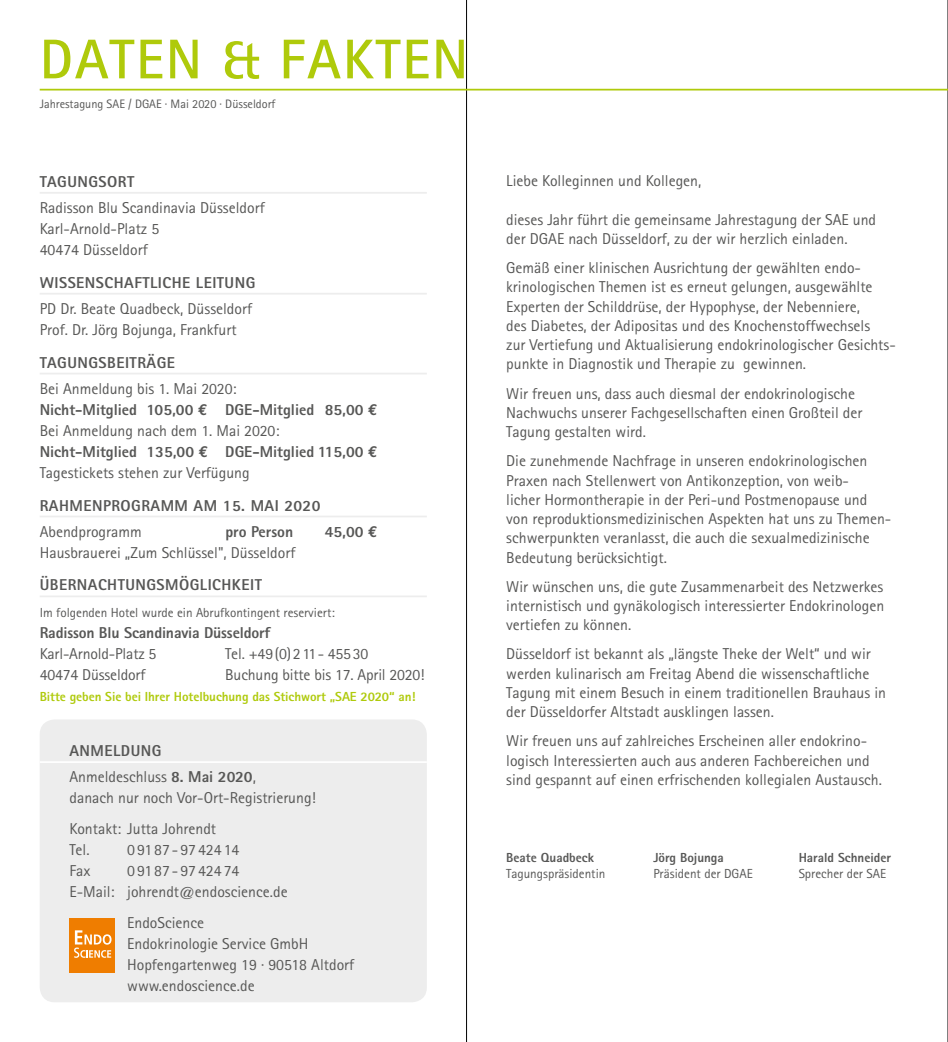
<style>
.page{position:relative;width:948px;height:1042px;background:#fff}
.page>*{position:absolute;margin:0;border:0;box-sizing:border-box;transform-origin:0 0}
.t1{font:700 56px "AT Rotis Sans Serif";letter-spacing:.03em;color:#afca0b}
.t2{font:15.75px/19.2px "AT Rotis Sans Serif";color:#575756}
.t3{font:800 15.75px/25.9px "AT Rotis Sans Serif";letter-spacing:.03em;color:#575756}
.t4{font:800 15.75px "AT Rotis Sans Serif";letter-spacing:-.01em;color:#575756}
.t5{font:800 15.75px "AT Rotis Sans Serif";color:#575756}
.t6{font:13.12px "AT Rotis Sans Serif";color:#575756}
.t7{font:800 13.12px "AT Rotis Sans Serif";letter-spacing:-.005em;color:#afca0b}
.t8{font:800 13.12px "AT Rotis Sans Serif";color:#575756}
.t9{font:12.25px "AT Rotis Sans Serif";color:#575756}
.s1{font-weight:800}
.s2{font-family:"Euro Mono";font-weight:700}
.s3{font-weight:400}
</style>
<div class="page">
<hr style="left:947px;top:0;width:1px;height:1042px;background:#000">
<hr style="left:466px;top:0;width:1px;height:1042px;background:#000">
<div style="left:40px;top:719px;width:387px;height:283px;background:#ededed;border-radius:15px"></div>
<hr style="left:40px;top:192px;width:387px;height:2px;background:#ededed">
<hr style="left:40px;top:293px;width:387px;height:2px;background:#ededed">
<hr style="left:40px;top:373px;width:387px;height:1px;background:#ededed">
<hr style="left:40px;top:515px;width:387px;height:2px;background:#ededed">
<hr style="left:40px;top:595px;width:387px;height:2px;background:#ededed">
<hr style="left:40px;top:761px;width:387px;height:2px;background:#fff">
<div style="left:69px;top:918px;width:46px;height:55px;background:#ef7d00"></div>
<svg style="left:74px;top:930px;width:37px;height:28px"></svg>
<hr style="left:40px;top:89px;width:907px;height:1px;background:#afca0b">
<h1 class="t1" style="left:40px;top:24px;width:430px">DATEN &amp; FAKTEN</h1>
<p class="t9" style="left:40px;top:97px;width:237px">Jahrestagung SAE / DGAE · Mai 2020 · Düsseldorf</p>
<p class="t3" style="left:40px;top:168px;width:96px">TAGUNGSORT</p>
<p class="t2" style="left:40px;top:197px;width:226px;line-height:21px">Radisson Blu Scandinavia Düsseldorf<br>Karl-Arnold-Platz 5<br>40474 Düsseldorf</p>
<p class="t3" style="left:40px;top:269px;width:217px">WISSENSCHAFTLICHE LEITUNG</p>
<p class="t2" style="left:40px;top:298px;width:214px;line-height:21px">PD Dr. Beate Quadbeck, Düsseldorf<br>Prof. Dr. Jörg Bojunga, Frankfurt</p>
<p class="t3" style="left:40px;top:349px;width:137px">TAGUNGSBEITRÄGE</p>
<p class="t2" style="left:40px;top:378px;width:339px;line-height:21px">Bei Anmeldung bis 1. Mai 2020:<br><span class="s1">Nicht-Mitglied 105,00</span> <span class="s2">€</span> <span class="s1">DGE-Mitglied 85,00</span> <span class="s2">€ </span>Bei Anmeldung nach dem 1. Mai 2020:<br><span class="s1">Nicht-Mitglied 135,00</span> <span class="s2">€</span> <span class="s1">DGE-Mitglied 115,00</span> <span class="s2">€ </span>Tagestickets stehen zur Verfügung</p>
<p class="t3" style="left:40px;top:492px;width:282px">RAHMENPROGRAMM AM 15. MAI 2020</p>
<p class="t2" style="left:40px;top:521px;width:104px">Abendprogramm</p>
<p class="t5" style="left:225px;top:521px;width:69px">pro Person</p>
<p class="t3" style="left:325px;top:518px;width:54px">45,00 <span class="s2">€</span></p>
<p class="t2" style="left:40px;top:542px;width:257px">Hausbrauerei „Zum Schlüssel", Düsseldorf</p>
<p class="t3" style="left:40px;top:572px;width:224px">ÜBERNACHTUNGSMÖGLICHKEIT</p>
<p class="t6" style="left:40px;top:604px;width:296px">Im folgenden Hotel wurde ein Abrufkontingent reserviert:</p>
<p class="t4" style="left:40px;top:622px;width:232px">Radisson Blu Scandinavia Düsseldorf</p>
<p class="t2" style="left:40px;top:643px;width:118px">Karl-Arnold-Platz 5</p>
<p class="t2" style="left:225px;top:643px;width:144px">Tel. +49(0)211- 45530</p>
<p class="t2" style="left:40px;top:664px;width:107px">40474 Düsseldorf</p>
<p class="t2" style="left:225px;top:664px;width:201px">Buchung bitte bis 17. April 2020!</p>
<p class="t7" style="left:40px;top:688px;width:377px">Bitte geben Sie bei Ihrer Hotelbuchung das Stichwort „SAE 2020“ an!</p>
<p class="t3" style="left:69px;top:738px;width:188px">ANMELDUNG<br><span class="s3">Anmeldeschluss</span> 8. Mai 2020<span class="s3">,</span></p>
<p class="t2" style="left:69px;top:782px;width:248px;line-height:31px">danach nur noch Vor-Ort-Registrierung!<br>Kontakt: Jutta Johrendt</p>
<p class="t2" style="left:69px;top:840px;width:22px">Tel.</p>
<p class="t2" style="left:127px;top:840px;width:114px">09187-9742414</p>
<p class="t2" style="left:69px;top:861px;width:22px">Fax</p>
<p class="t2" style="left:69px;top:860px;width:220px;line-height:21px;text-indent:58px">09187-9742474<br>E-Mail: johrendt@endoscience.de</p>
<p class="t2" style="left:127px;top:912px;width:228px;line-height:21px">EndoScience<br>Endokrinologie Service GmbH<br>Hopfengartenweg 19 · 90518 Altdorf www.endoscience.de</p>
<p class="t2" style="left:506px;top:171px;width:197px">Liebe Kolleginnen und Kollegen,</p>
<p class="t2" style="left:506px;top:210px;width:371px">dieses Jahr führt die gemeinsame Jahrestagung der SAE und der DGAE nach Düsseldorf, zu der wir herzlich einladen.</p>
<p class="t2" style="left:506px;top:258px;width:391px">Gemäß einer klinischen Ausrichtung der gewählten endo&shy;krinologischen Themen ist es erneut gelungen, ausgewählte Experten der Schilddrüse, der Hypophyse, der Nebenniere,<br>des Diabetes, der Adipositas und des Knochenstoffwechsels<br>zur Vertiefung und Aktualisierung endokrinologischer Gesichts&shy;punkte in Diagnostik und Therapie zu gewinnen.</p>
<p class="t2" style="left:506px;top:383px;width:358px">Wir freuen uns, dass auch diesmal der endokrinologische<br>Nachwuchs unserer Fachgesellschaften einen Großteil der<br>Tagung gestalten wird.</p>
<p class="t2" style="left:506px;top:451px;width:386px">Die zunehmende Nachfrage in unseren endokrinologischen Praxen nach Stellenwert von Antikonzeption, von weib-<br>licher Hormontherapie in der Peri-und Postmenopause und von reproduktionsmedizinischen Aspekten hat uns zu Themen&shy;schwerpunkten veranlasst, die auch die sexualmedizinische Bedeutung berücksichtigt.</p>
<p class="t2" style="left:506px;top:577px;width:379px;text-align:justify">Wir wünschen uns, die gute Zusammenarbeit des Netzwerkes internistisch und gynäkologisch interessierter Endokrinologen vertiefen zu können.</p>
<p class="t2" style="left:506px;top:644px;width:381px">Düsseldorf ist bekannt als „längste Theke der Welt“ und wir werden kulinarisch am Freitag Abend die wissenschaftliche Tagung mit einem Besuch in einem traditionellen Brauhaus in der Düsseldorfer Altstadt ausklingen lassen.</p>
<p class="t2" style="left:506px;top:731px;width:377px">Wir freuen uns auf zahlreiches Erscheinen aller endokrino&shy;logisch Interessierten auch aus anderen Fachbereichen und sind gespannt auf einen erfrischenden kollegialen Austausch.</p>
<p class="t8" style="left:506px;top:849px;width:89px">Beate Quadbeck</p>
<p class="t8" style="left:653px;top:849px;width:72px">Jörg Bojunga</p>
<p class="t8" style="left:798px;top:849px;width:94px">Harald Schneider</p>
<p class="t6" style="left:506px;top:866px;width:101px">Tagungspräsidentin</p>
<p class="t6" style="left:653px;top:866px;width:101px">Präsident der DGAE</p>
<p class="t6" style="left:798px;top:866px;width:89px">Sprecher der SAE</p>
</div>
